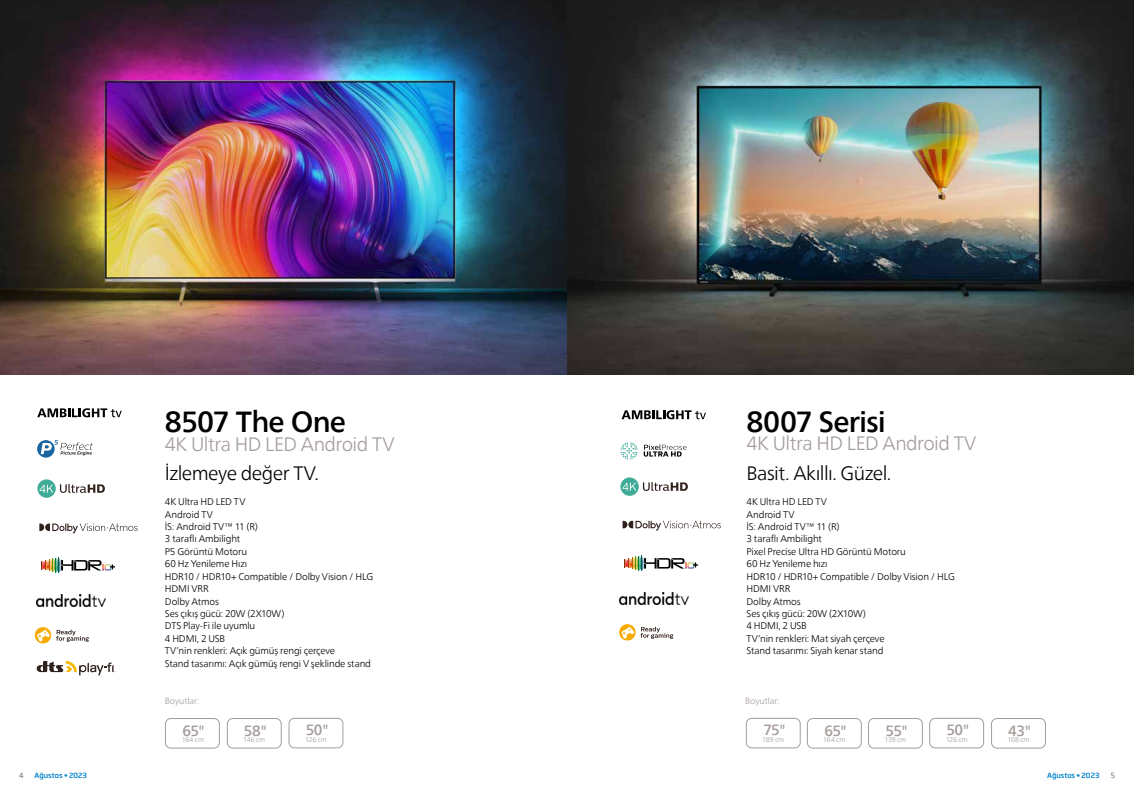
<style>
.page{position:relative;width:1134px;height:794px;background:#fff}
.page>*{position:absolute;margin:0;border:0;box-sizing:border-box;transform-origin:0 0}
.t1{font:500 29px "Neue Frutiger World";letter-spacing:-.03em;color:#000}
.t2{font:300 19.3px "Neue Frutiger World";letter-spacing:-.03em;color:#a59c9b}
.t3{font:300 19.3px "Neue Frutiger World";letter-spacing:-.03em;color:#000}
.t4{font:500 14.7px "Neue Frutiger World";letter-spacing:-.03em;color:#a59c9b}
.t5{font:300 9.7px/12.4px "Neue Frutiger World";letter-spacing:-.015em;color:#000}
.t6{font:300 8.8px "Neue Frutiger World";letter-spacing:-.01em;color:#a59c9b}
.t7{font:500 7px "Soho Gothic Pro";color:#0082ca}
.t8{font:300 7px "Soho Gothic Pro";color:#3f3336}
.t9{font:300 6.9px "Neue Frutiger World";color:#a59c9b}
</style>
<div class="page">
<img style="left:0;top:0;width:1134px;height:374px">
<div style="left:807px;top:718px;width:55px;height:30px;border:1px solid #a59c9b;border-radius:5px"></div>
<div style="left:868px;top:718px;width:55px;height:30px;border:1px solid #a59c9b;border-radius:5px"></div>
<div style="left:929px;top:718px;width:55px;height:30px;border:1px solid #a59c9b;border-radius:5px"></div>
<div style="left:746px;top:718px;width:55px;height:30px;border:1px solid #a59c9b;border-radius:5px"></div>
<svg style="left:620px;top:477px;width:68px;height:19px"></svg>
<img style="left:620px;top:592px;width:69px;height:12px">
<svg style="left:624px;top:555px;width:74px;height:16px"></svg>
<svg style="left:620px;top:442px;width:18px;height:18px"></svg>
<svg style="left:644px;top:444px;width:42px;height:12px"></svg>
<div style="left:991px;top:718px;width:55px;height:30px;border:1px solid #a59c9b;border-radius:5px"></div>
<svg style="left:619px;top:624px;width:54px;height:17px"></svg>
<svg style="left:622px;top:410px;width:84px;height:9px"></svg>
<svg style="left:622px;top:521px;width:99px;height:10px"></svg>
<div style="left:165px;top:718px;width:55px;height:30px;border:1px solid #a59c9b;border-radius:5px"></div>
<div style="left:227px;top:718px;width:55px;height:30px;border:1px solid #a59c9b;border-radius:5px"></div>
<div style="left:289px;top:718px;width:54px;height:30px;border:1px solid #a59c9b;border-radius:5px"></div>
<div style="left:37px;top:440px;width:18px;height:17px;background:#1a649f;border-radius:50%"></div>
<svg style="left:41px;top:440px;width:52px;height:15px"></svg>
<svg style="left:37px;top:479px;width:68px;height:19px"></svg>
<img style="left:37px;top:594px;width:69px;height:12px">
<svg style="left:42px;top:557px;width:73px;height:16px"></svg>
<svg style="left:34px;top:627px;width:55px;height:17px"></svg>
<svg style="left:37px;top:408px;width:85px;height:9px"></svg>
<svg style="left:39px;top:523px;width:99px;height:10px"></svg>
<svg style="left:37px;top:661px;width:78px;height:14px"></svg>
<h1 class="t1" style="left:165px;top:398px;width:183px">8507 The One</h1>
<h2 class="t2" style="left:165px;top:429px;width:231px">4K Ultra HD LED Android TV</h2>
<h2 class="t3" style="left:165px;top:458px;width:155px">İzlemeye değer TV.</h2>
<p class="t5" style="left:165px;top:495px;width:210px">4K Ultra HD LED TV<br>Android TV<br>İS: Android TV™ 11 (R)<br>3 taraflı Ambilight<br>P5 Görüntü Motoru<br>60 Hz Yenileme Hızı<br>HDR10 / HDR10+ Compatible / Dolby Vision / HLG<br>HDMI VRR<br>Dolby Atmos<br>Ses çıkıș gücü: 20W (2X10W)<br>DTS Play-Fi ile uyumlu<br>4 HDMI, 2 USB<br>TV’nin renkleri: Açık gümüș rengi çerçeve<br>Stand tasarımı: Açık gümüş rengi V şeklinde stand</p>
<p class="t6" style="left:165px;top:694px;width:36px">Boyutlar:</p>
<h3 class="t4" style="left:182px;top:718px;width:24px">65"</h3>
<p class="t9" style="left:182px;top:734px;width:24px">164 cm</p>
<h3 class="t4" style="left:244px;top:718px;width:25px">58"</h3>
<p class="t9" style="left:243px;top:734px;width:24px">146 cm</p>
<h3 class="t4" style="left:306px;top:718px;width:25px">50"</h3>
<p class="t9" style="left:305px;top:734px;width:23px">126 cm</p>
<h1 class="t1" style="left:746px;top:398px;width:141px">8007 Serisi</h1>
<h2 class="t2" style="left:746px;top:428px;width:231px">4K Ultra HD LED Android TV</h2>
<h2 class="t3" style="left:746px;top:458px;width:146px">Basit. Akıllı. Güzel.</h2>
<p class="t5" style="left:746px;top:495px;width:210px">4K Ultra HD LED TV<br>Android TV<br>İS: Android TV™ 11 (R)<br>3 taraflı Ambilight<br>Pixel Precise Ultra HD Görüntü Motoru<br>60 Hz Yenileme hızı<br>HDR10 / HDR10+ Compatible / Dolby Vision / HLG<br>HDMI VRR<br>Dolby Atmos<br>Ses çıkıș gücü: 20W (2X10W)<br>4 HDMI, 2 USB<br>TV’nin renkleri: Mat siyah çerçeve<br>Stand tasarımı: Siyah kenar stand</p>
<p class="t6" style="left:745px;top:694px;width:36px">Boyutlar:</p>
<h3 class="t4" style="left:763px;top:718px;width:24px">75"</h3>
<p class="t9" style="left:762px;top:734px;width:24px">189 cm</p>
<h3 class="t4" style="left:824px;top:718px;width:24px">65"</h3>
<p class="t9" style="left:823px;top:734px;width:24px">164 cm</p>
<h3 class="t4" style="left:885px;top:718px;width:24px">55"</h3>
<p class="t9" style="left:884px;top:734px;width:23px">139 cm</p>
<h3 class="t4" style="left:946px;top:718px;width:25px">50"</h3>
<p class="t9" style="left:946px;top:734px;width:23px">126 cm</p>
<h3 class="t4" style="left:1008px;top:718px;width:25px">43"</h3>
<p class="t9" style="left:1007px;top:734px;width:24px">108 cm</p>
<p class="t8" style="left:19px;top:771px;width:6px">4</p>
<p class="t7" style="left:35px;top:771px;width:54px">Ağustos • 2023</p>
<p class="t7" style="left:1047px;top:771px;width:54px">Ağustos • 2023</p>
<p class="t8" style="left:1111px;top:771px;width:6px">5</p>
</div>
